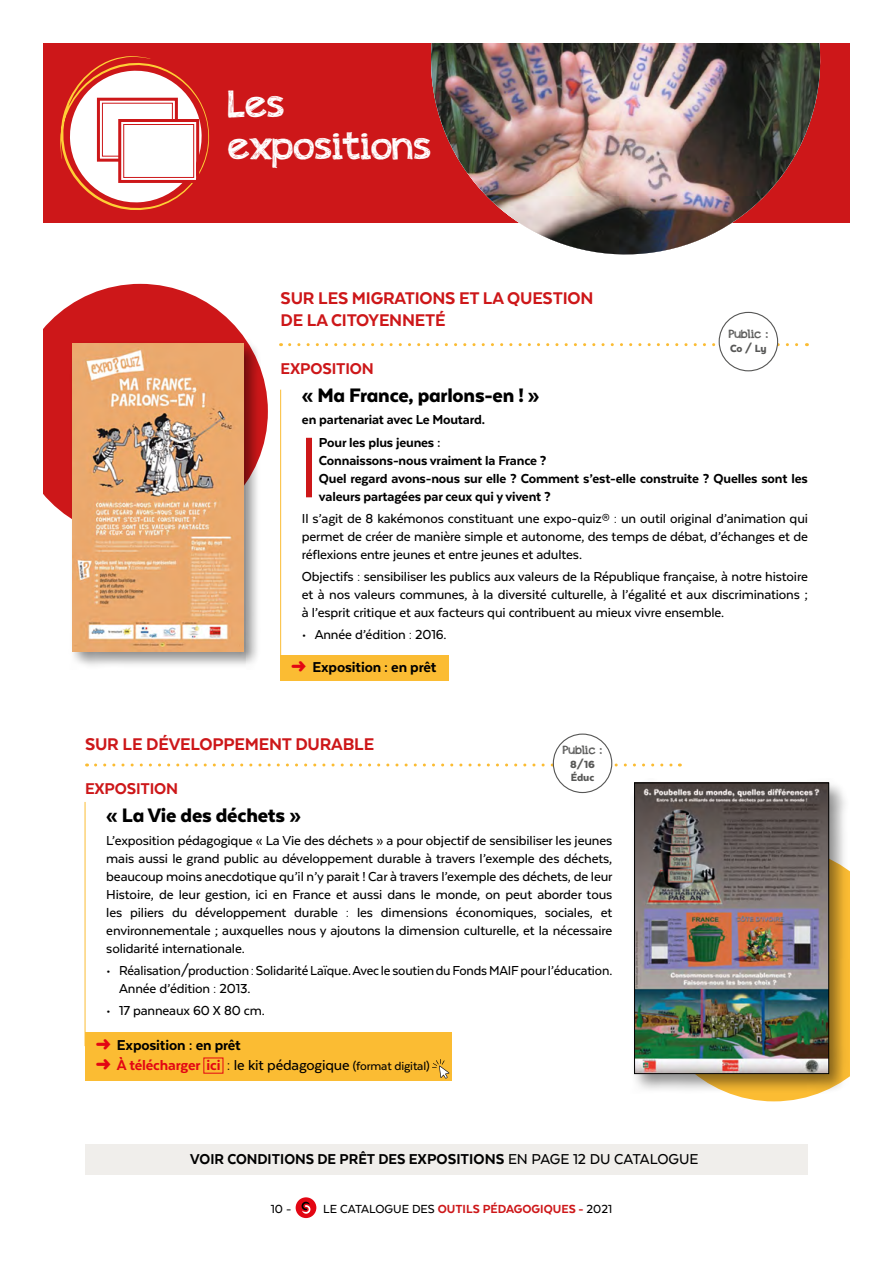
<style>
.page{position:relative;width:893px;height:1263px;background:#fff}
.page>*{position:absolute;margin:0;border:0;box-sizing:border-box;transform-origin:0 0}
.t1{font:37.5px/42px "appleberry";color:#fff}
.t2{font:900 22.5px "Texta Alt";letter-spacing:-.01em;color:#000}
.t3{font:800 19.5px/22.5px "Texta";letter-spacing:-.01em;color:#cd1719}
.t4{font:800 18px "Texta";letter-spacing:-.01em;color:#cd1719}
.t5{font:800 16.5px/20.7px "Texta";letter-spacing:-.01em;color:#000}
.t6{font:500 15px/18px "Texta";letter-spacing:-.01em;color:#000;text-align:justify}
.t7{font:800 15px/18px "Texta";letter-spacing:-.01em;color:#000}
.t8{font:800 13.5px "Texta";color:#cd1719}
.t9{font:500 13.5px "Texta";color:#000}
.t10{font:12px "appleberry";letter-spacing:.01em;color:#575756}
.t11{font:900 12px/13.5px "Texta Alt";letter-spacing:-.005em;color:#575756}
.s1{color:#e30613}
.s2{font-weight:500}
.s3{font-weight:500;font-size:13.5px}
.s4{font-weight:500;color:#000}
</style>
<div class="page">
<div style="left:296px;top:1197px;width:20px;height:21px;background:#e30613;border-radius:50%"></div>
<svg style="left:301px;top:1201px;width:10px;height:13px"></svg>
<svg style="left:96px;top:763px;width:584px;height:3px"></svg>
<div style="left:13px;top:284px;width:255px;height:255px;background:#cd1719;border-radius:50%"></div>
<hr style="left:280px;top:390px;width:1px;height:281px;background:#fbbc33">
<svg style="left:290px;top:343px;width:517px;height:3px"></svg>
<div style="left:719px;top:312px;width:59px;height:59px;background:#fff;border-radius:50%"></div>
<div style="left:719px;top:312px;width:59px;height:59px;border:1px solid #575756;border-radius:50%"></div>
<hr style="left:85px;top:802px;width:1px;height:244px;background:#fbbc33">
<svg style="left:731px;top:870px;width:119px;height:231px"></svg>
<div style="left:553px;top:734px;width:59px;height:58px;background:#fff;border-radius:50%"></div>
<div style="left:553px;top:733px;width:59px;height:60px;border:1px solid #575756;border-radius:50%"></div>
<div style="left:68px;top:339px;width:193px;height:330px;background:#000;opacity:.45"></div>
<img style="left:72px;top:343px;width:172px;height:308px">
<div style="left:306px;top:438px;width:6px;height:59px;background:#cd1719"></div>
<div style="left:630px;top:779px;width:219px;height:315px;background:#000;opacity:.45"></div>
<img style="left:636px;top:785px;width:191px;height:287px">
<div style="left:634px;top:783px;width:195px;height:291px;border:1px solid #000"></div>
<div style="left:85px;top:1144px;width:723px;height:31px;background:#f0eeeb"></div>
<div style="left:43px;top:43px;width:807px;height:180px;background:#cd1719"></div>
<svg style="left:60px;top:56px;width:150px;height:154px"></svg>
<div style="left:123px;top:124px;width:71px;height:54px;border:1px solid #cd1719"></div>
<img style="left:431px;top:43px;width:390px;height:212px">
<div style="left:0;top:21px;width:43px;height:1242px;background:#fff"></div>
<div style="left:281px;top:655px;width:168px;height:25px;background:#fbbc33"></div>
<div style="left:85px;top:1032px;width:367px;height:49px;background:#fbbc33"></div>
<svg style="left:432px;top:1059px;width:17px;height:19px"></svg>
<h1 class="t1" style="left:228px;top:83px;width:205px">Les expositions</h1>
<h3 class="t3" style="left:281px;top:286px;width:314px">SUR LES MIGRATIONS ET LA QUESTION<br>DE LA CITOYENNETÉ</h3>
<p class="t10" style="left:729px;top:325px;width:41px">Public :</p>
<p class="t11" style="left:730px;top:341px;width:38px">Co / Ly</p>
<p class="t4" style="left:281px;top:359px;width:95px">EXPOSITION</p>
<h2 class="t2" style="left:302px;top:384px;width:239px">« Ma France, parlons-en ! »</h2>
<p class="t7" style="left:319px;top:409px;width:168px;line-height:22.2px;text-indent:-17px">en partenariat avec Le Moutard.<br>Pour les plus jeunes :</p>
<p class="t7" style="left:319px;top:451px;width:490px">Connaissons-nous vraiment la France ?<br>Quel regard avons-nous sur elle ? Comment s’est-elle construite ? Quelles sont les valeurs partagées par ceux qui y vivent ?</p>
<p class="t6" style="left:302px;top:509px;width:508px">Il s’agit de 8 kakémonos constituant une expo-quiz® : un outil original d’animation qui permet de créer de manière simple et autonome, des temps de débat, d’échanges et de réflexions entre jeunes et entre jeunes et adultes.</p>
<p class="t6" style="left:302px;top:567px;width:507px">Objectifs : sensibiliser les publics aux valeurs de la République française, à notre histoire et à nos valeurs communes, à la diversité culturelle, à l’égalité et aux discriminations ; à l’esprit critique et aux facteurs qui contribuent au mieux vivre ensemble.</p>
<p class="t6" style="left:302px;top:626px;width:146px">• Année d’édition : 2016.</p>
<p class="t5" style="left:291px;top:656px;width:147px"><span class="s1">➜</span> Exposition : en prêt</p>
<h3 class="t3" style="left:85px;top:732px;width:291px">SUR LE DÉVELOPPEMENT DURABLE</h3>
<p class="t10" style="left:563px;top:741px;width:41px">Public :</p>
<p class="t11" style="left:570px;top:757px;width:26px">8/16<br>Éduc</p>
<p class="t4" style="left:85px;top:779px;width:95px">EXPOSITION</p>
<h2 class="t2" style="left:106px;top:804px;width:196px">« La Vie des déchets »</h2>
<p class="t6" style="left:106px;top:831px;width:508px">L’exposition pédagogique « La Vie des déchets » a pour objectif de sensibiliser les jeunes mais aussi le grand public au développement durable à travers l’exemple des déchets, beaucoup moins anecdotique qu’il n’y parait ! Car à travers l’exemple des déchets, de leur Histoire, de leur gestion, ici en France et aussi dans le monde, on peut aborder tous les piliers du développement durable : les dimensions économiques, sociales, et environnementale ; auxquelles nous y ajoutons la dimension culturelle, et la nécessaire solidarité internationale.</p>
<p class="t6" style="left:119px;top:961px;width:495px;text-indent:-13px">• Réalisation/production : Solidarité Laïque. Avec le soutien du Fonds MAIF pour l’éducation.<br>Année d’édition : 2013.</p>
<p class="t6" style="left:106px;top:1001px;width:160px">• 17 panneaux 60 X 80 cm.</p>
<p class="t5" style="left:96px;top:1034px;width:336px"><span class="s1">➜</span> Exposition : en prêt<br><span class="s1">➜ À télécharger ici</span> <span class="s2">: le kit pédagogique</span> <span class="s3">(format digital)</span></p>
<p class="t5" style="left:190px;top:1148px;width:510px">VOIR CONDITIONS DE PRÊT DES EXPOSITIONS <span class="s2">EN PAGE 12 DU CATALOGUE</span></p>
<p class="t9" style="left:271px;top:1202px;width:22px">10 -</p>
<p class="t8" style="left:323px;top:1202px;width:290px"><span class="s4">LE CATALOGUE DES</span> OUTILS PÉDAGOGIQUES - <span class="s4">2021</span></p>
</div>
